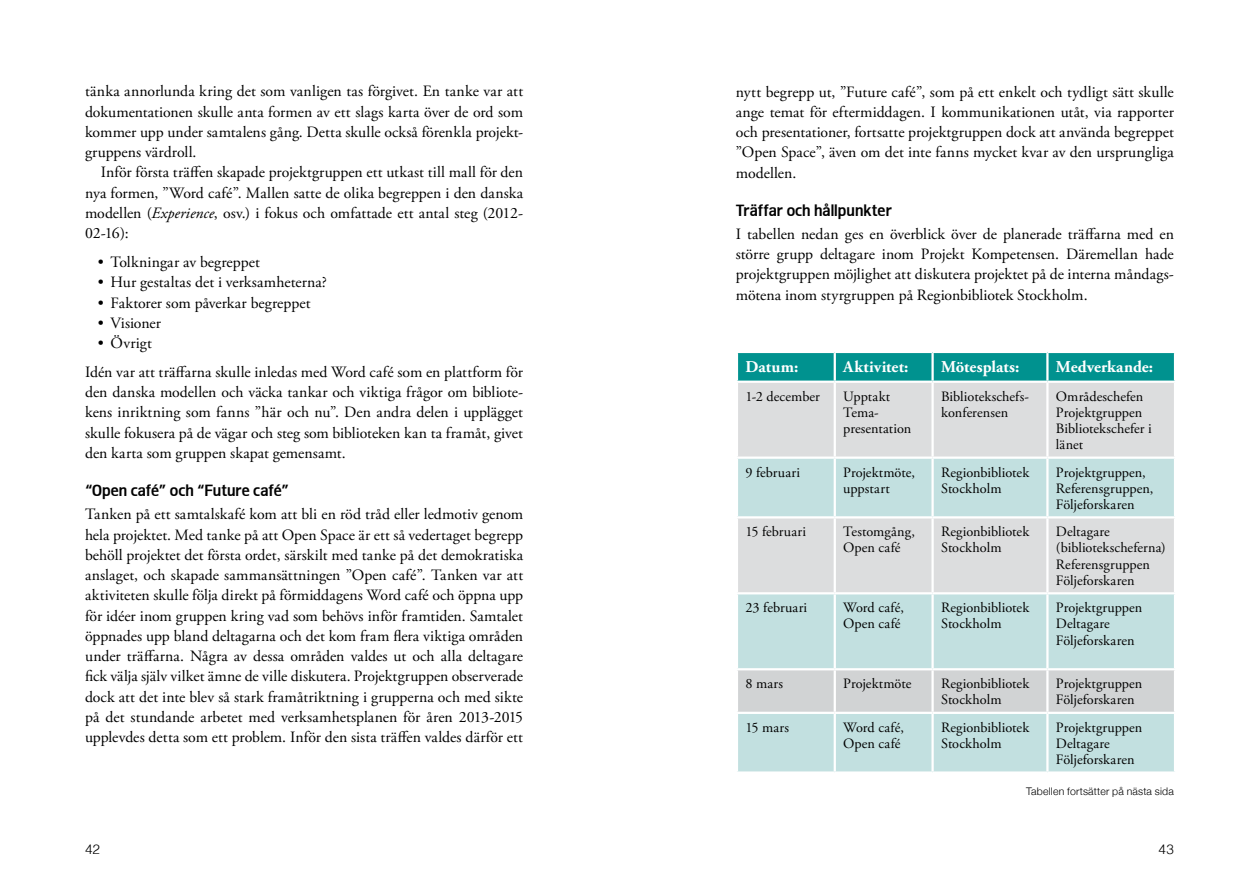
<style>
.page{position:relative;width:1259px;height:893px;background:#fff}
.page>*{position:absolute;margin:0;border:0;box-sizing:border-box;transform-origin:0 0}
.t1{font:16.5px "Biblio";color:#000}
.t2{font:700 16.5px "Adobe Garamond Pro";letter-spacing:.005em;color:#fff}
.t3{font:15.75px/20.2px "Adobe Garamond Pro";color:#000;text-align:justify}
.t4{font:14.25px/16.2px "Adobe Garamond Pro";color:#000}
.t5{font:300 13.5px "Helvetica";color:#000}
.t6{font:300 10.5px "Helvetica Neue";letter-spacing:.015em;color:#000}
.s1{font-style:italic}
</style>
<div class="page">
<svg style="left:738px;top:353px;width:436px;height:28px;background:#059491"></svg>
<div style="left:738px;top:383px;width:436px;height:73px;background:#dcddde"></div>
<svg style="left:738px;top:459px;width:436px;height:312px;background:#c9dfdf"></svg>
<div style="left:738px;top:670px;width:436px;height:42px;background:#d1d3d4"></div>
<hr style="left:833px;top:353px;width:3px;height:28px;background:#fff">
<hr style="left:931px;top:353px;width:2px;height:28px;background:#fff">
<hr style="left:1046px;top:353px;width:2px;height:28px;background:#fff">
<hr style="left:833px;top:383px;width:3px;height:73px;background:#fff">
<hr style="left:931px;top:383px;width:2px;height:73px;background:#fff">
<hr style="left:1046px;top:383px;width:2px;height:73px;background:#fff">
<hr style="left:833px;top:459px;width:3px;height:57px;background:#fff">
<hr style="left:931px;top:459px;width:2px;height:57px;background:#fff">
<hr style="left:1046px;top:459px;width:2px;height:57px;background:#fff">
<hr style="left:736px;top:516px;width:99px;height:2px;background:#fff">
<hr style="left:835px;top:516px;width:97px;height:2px;background:#fff">
<hr style="left:833px;top:518px;width:3px;height:74px;background:#fff">
<hr style="left:932px;top:516px;width:115px;height:2px;background:#fff">
<hr style="left:931px;top:518px;width:2px;height:74px;background:#fff">
<hr style="left:1047px;top:516px;width:129px;height:2px;background:#fff">
<hr style="left:1046px;top:518px;width:2px;height:74px;background:#fff">
<hr style="left:736px;top:592px;width:99px;height:2px;background:#fff">
<hr style="left:835px;top:592px;width:97px;height:2px;background:#fff">
<hr style="left:833px;top:594px;width:3px;height:74px;background:#fff">
<hr style="left:932px;top:592px;width:115px;height:2px;background:#fff">
<hr style="left:931px;top:594px;width:2px;height:74px;background:#fff">
<hr style="left:1047px;top:592px;width:129px;height:2px;background:#fff">
<hr style="left:1046px;top:594px;width:2px;height:74px;background:#fff">
<hr style="left:736px;top:668px;width:99px;height:2px;background:#fff">
<hr style="left:835px;top:668px;width:97px;height:2px;background:#fff">
<hr style="left:833px;top:670px;width:3px;height:42px;background:#fff">
<hr style="left:932px;top:668px;width:115px;height:2px;background:#fff">
<hr style="left:931px;top:670px;width:2px;height:42px;background:#fff">
<hr style="left:1047px;top:668px;width:129px;height:2px;background:#fff">
<hr style="left:1046px;top:670px;width:2px;height:42px;background:#fff">
<hr style="left:736px;top:712px;width:99px;height:2px;background:#fff">
<hr style="left:835px;top:712px;width:97px;height:2px;background:#fff">
<hr style="left:833px;top:714px;width:3px;height:57px;background:#fff">
<hr style="left:932px;top:712px;width:115px;height:2px;background:#fff">
<hr style="left:931px;top:714px;width:2px;height:57px;background:#fff">
<hr style="left:1047px;top:712px;width:129px;height:2px;background:#fff">
<hr style="left:1046px;top:714px;width:2px;height:57px;background:#fff">
<p class="t3" style="left:85px;top:82px;width:439px">tänka annorlunda kring det som vanligen tas förgivet. En tanke var att dokumentationen skulle anta formen av ett slags karta över de ord som kommer upp under samtalens gång. Detta skulle också förenkla projekt&shy;gruppens värdroll.</p>
<p class="t3" style="left:85px;top:163px;width:440px;text-indent:16px">Inför första träffen skapade projektgruppen ett utkast till mall för den nya formen, ”Word café”. Mallen satte de olika begreppen i den danska modellen (<span class="s1">Experience</span>, osv.) i fokus och omfattade ett antal steg (2012- 02-16):</p>
<p class="t3" style="left:98px;top:252px;width:164px">• Tolkningar av begreppet</p>
<p class="t3" style="left:98px;top:273px;width:231px">• Hur gestaltas det i verksamheterna?</p>
<p class="t3" style="left:98px;top:293px;width:214px">• Faktorer som påverkar begreppet</p>
<p class="t3" style="left:98px;top:313px;width:65px">• Visioner</p>
<p class="t3" style="left:85px;top:329px;width:439px;line-height:28.8px;text-indent:13px">• Övrigt<br>Idén var att träffarna skulle inledas med Word café som en plattform för</p>
<p class="t3" style="left:85px;top:382px;width:439px">den danska modellen och väcka tankar och viktiga frågor om bibliote&shy;kens inriktning som fanns ”här och nu”. Den andra delen i upplägget skulle fokusera på de vägar och steg som biblioteken kan ta framåt, givet den karta som gruppen skapat gemensamt.</p>
<p class="t1" style="left:85px;top:481px;width:205px">“Open café” och “Future café”</p>
<p class="t3" style="left:85px;top:505px;width:440px">Tanken på ett samtalskafé kom att bli en röd tråd eller ledmotiv genom hela projektet. Med tanke på att Open Space är ett så vedertaget begrepp behöll projektet det första ordet, särskilt med tanke på det demokratiska anslaget, och skapade sammansättningen ”Open café”. Tanken var att aktiviteten skulle följa direkt på förmiddagens Word café och öppna upp för idéer inom gruppen kring vad som behövs inför framtiden. Samtalet öppnades upp bland deltagarna och det kom fram flera viktiga områden under träffarna. Några av dessa områden valdes ut och alla deltagare fick välja själv vilket ämne de ville diskutera. Projektgruppen observerade dock att det inte blev så stark framåtriktning i grupperna och med sikte på det stundande arbetet med verksamhetsplanen för åren 2013-2015 upplevdes detta som ett problem. Inför den sista träffen valdes därför ett</p>
<p class="t3" style="left:736px;top:82px;width:440px">nytt begrepp ut, ”Future café”, som på ett enkelt och tydligt sätt skulle ange temat för eftermiddagen. I kommunikationen utåt, via rapporter och presentationer, fortsatte projektgruppen dock att använda begreppet ”Open Space”, även om det inte fanns mycket kvar av den ursprungliga modellen.</p>
<p class="t1" style="left:736px;top:201px;width:158px">Träffar och hållpunkter</p>
<p class="t3" style="left:736px;top:224px;width:440px">I tabellen nedan ges en överblick över de planerade träffarna med en större grupp deltagare inom Projekt Kompetensen. Däremellan hade projektgruppen möjlighet att diskutera projektet på de interna måndags&shy;mötena inom styrgruppen på Regionbibliotek Stockholm.</p>
<p class="t2" style="left:745px;top:358px;width:54px">Datum:</p>
<p class="t2" style="left:843px;top:358px;width:67px">Aktivitet:</p>
<p class="t2" style="left:941px;top:358px;width:80px">Mötesplats:</p>
<p class="t2" style="left:1056px;top:358px;width:99px">Medverkande:</p>
<p class="t4" style="left:745px;top:388px;width:76px">1-2 december</p>
<p class="t4" style="left:843px;top:388px;width:70px">Upptakt<br>Tema&shy;presentation</p>
<p class="t4" style="left:941px;top:388px;width:89px">Bibliotekschefs&shy;konferensen</p>
<p class="t4" style="left:1056px;top:388px;width:97px">Områdeschefen<br>Projektgruppen<br>Bibliotekschefer i länet</p>
<p class="t4" style="left:745px;top:464px;width:56px">9 februari</p>
<p class="t4" style="left:843px;top:464px;width:73px">Projektmöte, uppstart</p>
<p class="t4" style="left:941px;top:464px;width:90px">Regionbibliotek<br>Stockholm</p>
<p class="t4" style="left:1056px;top:464px;width:99px">Projektgruppen,<br>Referensgruppen,<br>Följeforskaren</p>
<p class="t4" style="left:745px;top:524px;width:62px">15 februari</p>
<p class="t4" style="left:843px;top:524px;width:73px">Testomgång,<br>Open café</p>
<p class="t4" style="left:941px;top:524px;width:90px">Regionbibliotek<br>Stockholm</p>
<p class="t4" style="left:1056px;top:524px;width:111px">Deltagare (bibliotekscheferna)<br>Referensgruppen<br>Följeforskaren</p>
<p class="t4" style="left:745px;top:600px;width:63px">23 februari</p>
<p class="t4" style="left:843px;top:600px;width:62px">Word café,<br>Open café</p>
<p class="t4" style="left:941px;top:600px;width:90px">Regionbibliotek<br>Stockholm</p>
<p class="t4" style="left:1056px;top:600px;width:88px">Projektgruppen<br>Deltagare<br>Följeforskaren</p>
<p class="t4" style="left:745px;top:676px;width:39px">8 mars</p>
<p class="t4" style="left:843px;top:676px;width:70px">Projektmöte</p>
<p class="t4" style="left:941px;top:676px;width:90px">Regionbibliotek<br>Stockholm</p>
<p class="t4" style="left:1056px;top:676px;width:88px">Projektgruppen<br>Följeforskaren</p>
<p class="t4" style="left:745px;top:720px;width:45px">15 mars</p>
<p class="t4" style="left:843px;top:720px;width:62px">Word café,<br>Open café</p>
<p class="t4" style="left:941px;top:720px;width:90px">Regionbibliotek<br>Stockholm</p>
<p class="t4" style="left:1056px;top:720px;width:88px">Projektgruppen<br>Deltagare<br>Följeforskaren</p>
<p class="t6" style="left:1026px;top:782px;width:149px">Tabellen fortsätter på nästa sida</p>
<p class="t5" style="left:85px;top:838px;width:17px">42</p>
<p class="t5" style="left:1158px;top:838px;width:17px">43</p>
</div>
